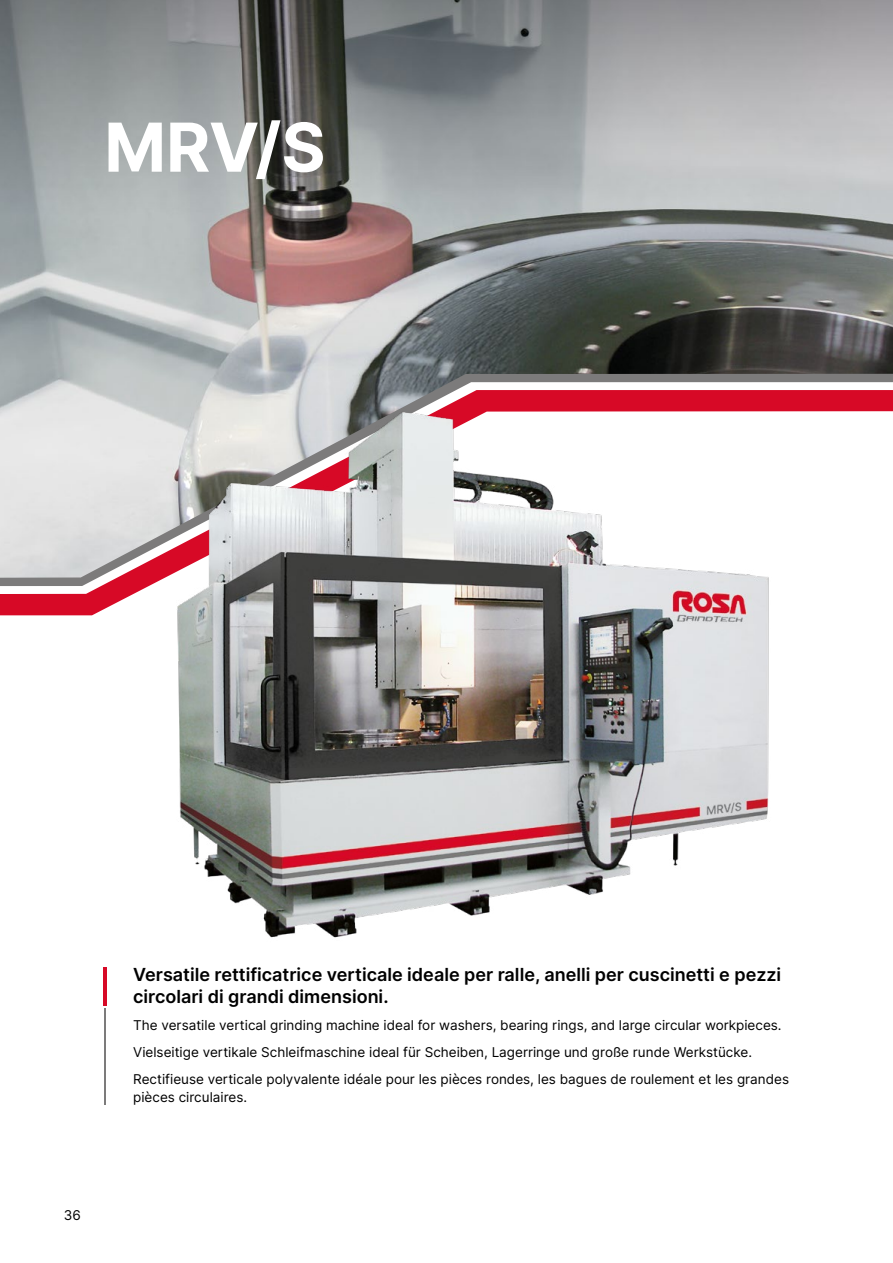
<style>
.page{position:relative;width:893px;height:1263px;background:#fff}
.page>*{position:absolute;margin:0;border:0;box-sizing:border-box;transform-origin:0 0}
.t1{font:700 67.5px "Inter";color:#fff}
.t2{font:600 18px/22.5px "Inter";color:#000}
.t3{font:13.5px/27px "Inter";color:#000}
</style>
<div class="page">
<img style="left:0;top:0;width:893px;height:374px">
<svg style="left:0;top:586px;width:149px;height:29px;fill:#d70926"></svg>
<svg style="left:0;top:374px;width:893px;height:212px"></svg>
<hr style="left:103px;top:967px;width:4px;height:38px;background:#d70926">
<hr style="left:104px;top:1008px;width:2px;height:96px;background:#7c7b7b">
<img style="left:167px;top:402px;width:615px;height:536px">
<h1 class="t1" style="left:104px;top:97px;width:223px">MRV/S</h1>
<p class="t3" style="left:64px;top:1202px;width:19px">36</p>
<h2 class="t2" style="left:133px;top:962px;width:650px">Versatile rettificatrice verticale ideale per ralle, anelli per cuscinetti e pezzi circolari di grandi dimensioni.</h2>
<p class="t3" style="left:133px;top:1011px;width:657px">The versatile vertical grinding machine ideal for washers, bearing rings, and large circular workpieces.<br>Vielseitige vertikale Schleifmaschine ideal für Scheiben, Lagerringe und große runde Werkstücke.<br>Rectifieuse verticale polyvalente idéale pour les pièces rondes, les bagues de roulement et les grandes</p>
<p class="t3" style="left:133px;top:1083px;width:115px">pièces circulaires.</p>
</div>
